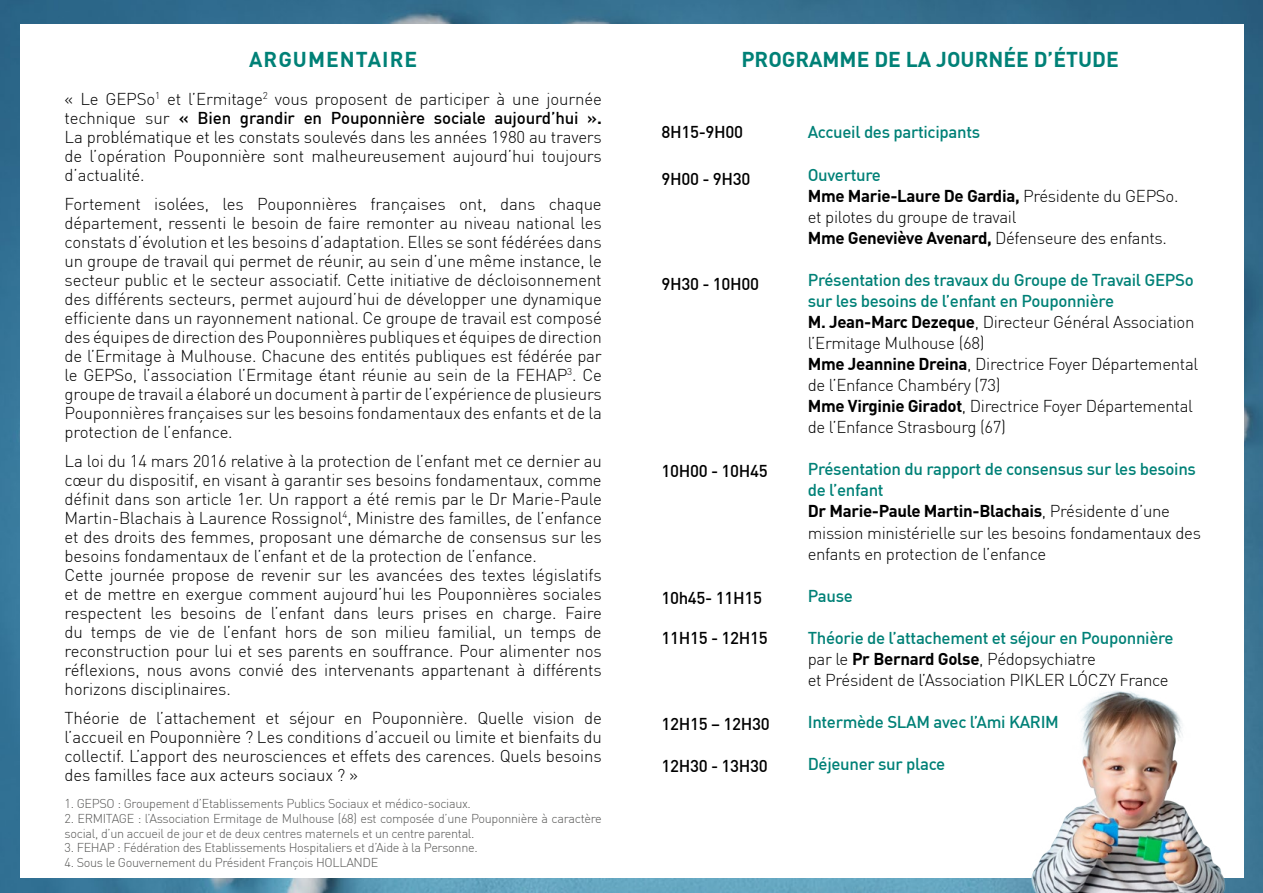
<style>
.page{position:relative;width:1263px;height:893px;background:#fff}
.page>*{position:absolute;margin:0;border:0;box-sizing:border-box;transform-origin:0 0}
.t1{font:700 21px "DIN Pro";color:#008177}
.t2{font:700 21px "DIN Pro";letter-spacing:.05em;color:#008177}
.t3{font:300 16.8px/18.9px "DIN Pro";letter-spacing:-.01em;color:#000}
.t4{font:500 16.8px "DIN Pro";letter-spacing:-.02em;color:#000}
.t5{font:500 16.8px "DIN Pro";letter-spacing:-.02em;color:#008177}
.t6{font:300 12.6px/14.7px "DIN Pro";letter-spacing:-.025em;color:#575756}
.s1{font-weight:500}
.s2{font-weight:700}
.s3{font-weight:500;color:#008177}
</style>
<div class="page">
<img style="left:0;top:0;width:1263px;height:893px">
<div style="left:20px;top:24px;width:1223px;height:854px;background:#fff"></div>
<img style="left:983px;top:650px;width:280px;height:243px">
<p class="t2" style="left:249px;top:46px;width:170px">ARGUMENTAIRE</p>
<p class="t3" style="left:65px;top:89px;width:539px;text-align:justify">« Le GEPSo<sup>1</sup> et l’Ermitage<sup>2</sup> vous proposent de participer à une journée technique sur <span class="s1">« Bien grandir en Pouponnière sociale aujourd’hui »</span><span class="s2">.<br></span>La problématique et les constats soulevés dans les années 1980 au travers de l’opération Pouponnière sont malheureusement aujourd’hui toujours d’actualité.</p>
<p class="t3" style="left:65px;top:195px;width:539px;text-align:justify">Fortement isolées, les Pouponnières françaises ont, dans chaque département, ressenti le besoin de faire remonter au niveau national les constats d’évolution et les besoins d’adaptation. Elles se sont fédérées dans un groupe de travail qui permet de réunir, au sein d’une même instance, le secteur public et le secteur associatif. Cette initiative de décloisonnement des différents secteurs, permet aujourd’hui de développer une dynamique efficiente dans un rayonnement national. Ce groupe de travail est composé des équipes de direction des Pouponnières publiques et équipes de direction de l’Ermitage à Mulhouse. Chacune des entités publiques est fédérée par le GEPSo, l’association l’Ermitage étant réunie au sein de la FEHAP<sup>3</sup>. Ce groupe de travail a élaboré un document à partir de l’expérience de plusieurs Pouponnières françaises sur les besoins fondamentaux des enfants et de la protection de l’enfance.</p>
<p class="t3" style="left:65px;top:451px;width:539px">La loi du 14 mars 2016 relative à la protection de l’enfant met ce dernier au cœur du dispositif, en visant à garantir ses besoins fondamentaux, comme définit dans son article 1er. Un rapport a été remis par le Dr Marie-Paule Martin-Blachais à Laurence Rossignol<sup>4</sup>, Ministre des familles, de l’enfance et des droits des femmes, proposant une démarche de consensus sur les besoins fondamentaux de l’enfant et de la protection de l’enfance.<br>Cette journée propose de revenir sur les avancées des textes législatifs et de mettre en exergue comment aujourd’hui les Pouponnières sociales respectent les besoins de l’enfant dans leurs prises en charge. Faire du temps de vie de l’enfant hors de son milieu familial, un temps de reconstruction pour lui et ses parents en souffrance. Pour alimenter nos réflexions, nous avons convié des intervenants appartenant à différents horizons disciplinaires.</p>
<p class="t3" style="left:65px;top:708px;width:539px;text-align:justify">Théorie de l’attachement et séjour en Pouponnière. Quelle vision de l’accueil en Pouponnière ? Les conditions d’accueil ou limite et bienfaits du collectif. L’apport des neurosciences et effets des carences. Quels besoins des familles face aux acteurs sociaux ? »</p>
<p class="t6" style="left:65px;top:796px;width:408px">1. GEPSO : Groupement d’Etablissements Publics Sociaux et médico-sociaux.</p>
<p class="t6" style="left:65px;top:811px;width:539px">2. ERMITAGE : l’Association Ermitage de Mulhouse (68) est composée d’une Pouponnière à caractère social, d’un accueil de jour et de deux centres maternels et un centre parental.</p>
<p class="t6" style="left:65px;top:840px;width:415px">3. FEHAP : Fédération des Etablissements Hospitaliers et d’Aide à la Personne.</p>
<p class="t6" style="left:65px;top:855px;width:315px">4. Sous le Gouvernement du Président François HOLLANDE</p>
<p class="t1" style="left:741px;top:45px;width:379px">PROGRAMME DE LA JOURNÉE D’ÉTUDE</p>
<p class="t4" style="left:661px;top:122px;width:83px">8H15-9H00</p>
<p class="t4" style="left:661px;top:168px;width:91px">9H00 - 9H30</p>
<p class="t4" style="left:661px;top:273px;width:99px">9H30 - 10H00</p>
<p class="t4" style="left:661px;top:461px;width:108px">10H00 - 10H45</p>
<p class="t4" style="left:661px;top:587px;width:102px">10h45- 11H15</p>
<p class="t4" style="left:661px;top:627px;width:108px">11H15 - 12H15</p>
<p class="t4" style="left:661px;top:713px;width:110px">12H15 – 12H30</p>
<p class="t4" style="left:661px;top:755px;width:108px">12H30 - 13H30</p>
<p class="t5" style="left:808px;top:122px;width:174px">Accueil des participants</p>
<p class="t3" style="left:808px;top:164px;width:372px;line-height:21px"><span class="s3">Ouverture<br></span><span class="s2">Mme Marie-Laure De Gardia,</span> Présidente du GEPSo. et pilotes du groupe de travail<br><span class="s2">Mme Geneviève Avenard,</span> Défenseure des enfants.</p>
<p class="t3" style="left:808px;top:269px;width:392px;line-height:21px"><span class="s3">Présentation des travaux du Groupe de Travail GEPSo sur les besoins de l’enfant en Pouponnière<br></span><span class="s2">M. Jean-Marc Dezeque</span>, Directeur Général Association l’Ermitage Mulhouse (68)<br><span class="s2">Mme Jeannine Dreina</span>, Directrice Foyer Départemental de l’Enfance Chambéry (73)<br><span class="s2">Mme Virginie Giradot</span>, Directrice Foyer Départemental de l’Enfance Strasbourg (67)</p>
<p class="t3" style="left:808px;top:459px;width:395px;line-height:21px"><span class="s3">Présentation du rapport de consensus sur les besoins de l’enfant<br></span><span class="s2">Dr Marie-Paule Martin-Blachais</span>, Présidente d’une mission ministérielle sur les besoins fondamentaux des enfants en protection de l’enfance</p>
<p class="t5" style="left:808px;top:585px;width:47px">Pause</p>
<p class="t3" style="left:808px;top:627px;width:367px;line-height:21px"><span class="s3">Théorie de l’attachement et séjour en Pouponnière </span>par le <span class="s2">Pr Bernard Golse</span>, Pédopsychiatre<br>et Président de l’Association PIKLER LÓCZY France</p>
<p class="t5" style="left:808px;top:711px;width:253px">Intermède SLAM avec l’Ami KARIM</p>
<p class="t5" style="left:808px;top:753px;width:139px">Déjeuner sur place</p>
</div>
